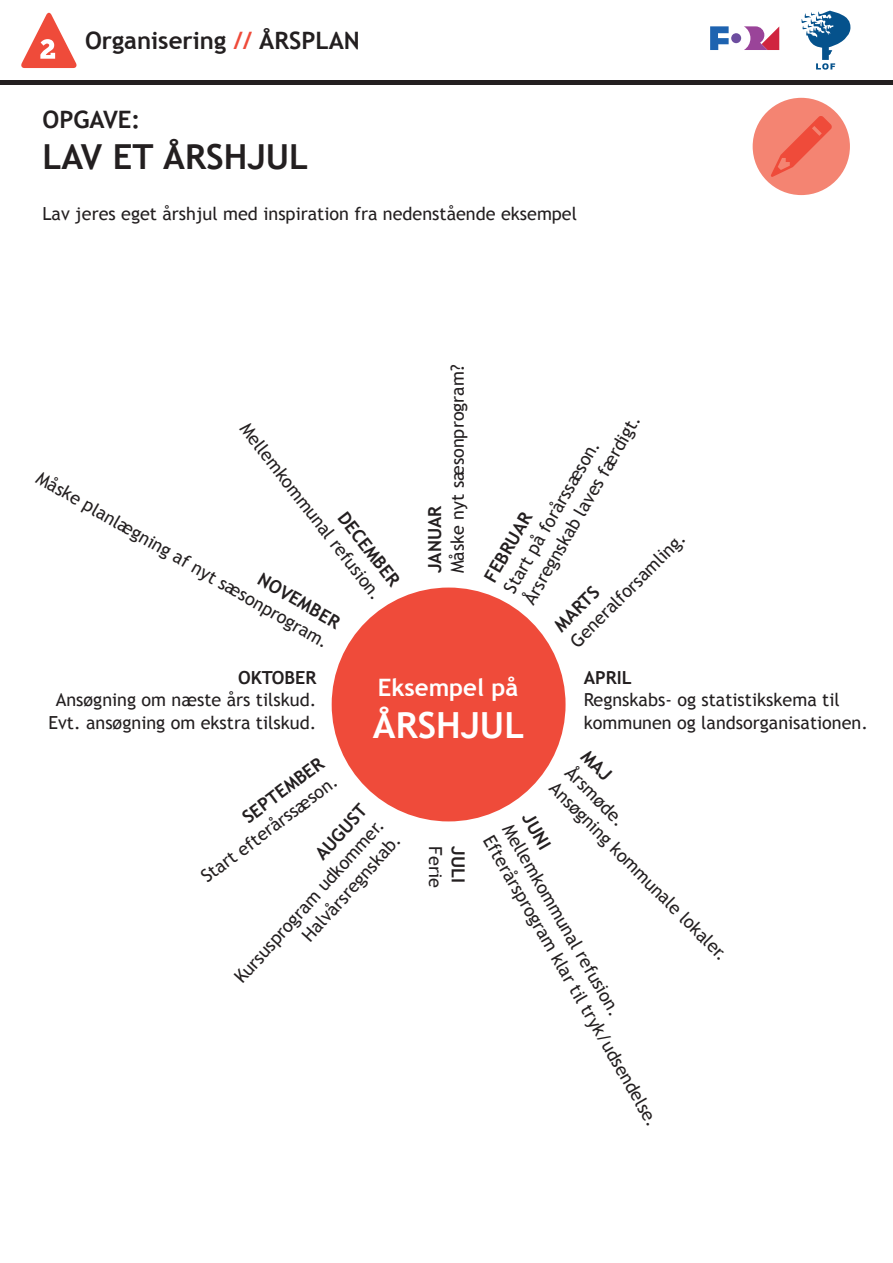
<style>
.page{position:relative;width:893px;height:1263px;background:#fff}
.page>*{position:absolute;margin:0;border:0;box-sizing:border-box;transform-origin:0 0}
.t1{font:700 36px "Trebuchet MS";color:#fff}
.t2{font:700 34.5px "Trebuchet MS";color:#231f20}
.t3{font:700 24px "Trebuchet MS";color:#231f20}
.t4{font:700 24px "Trebuchet MS";color:#fff}
.t5{font:18px "Trebuchet MS";color:#231f20}
.t6{font:700 18px "Trebuchet MS";color:#231f20}
.s1{color:#ef4b3a}
</style>
<div class="page">
<div style="left:753px;top:98px;width:97px;height:97px;background:#f48472;border-radius:50%"></div>
<svg style="left:771px;top:116px;width:61px;height:61px"></svg>
<hr style="left:0;top:81px;width:893px;height:4px;background:#231f20">
<svg style="left:21px;top:12px;width:56px;height:56px"></svg>
<svg style="left:744px;top:26px;width:35px;height:24px"></svg>
<div style="left:731px;top:33px;width:10px;height:10px;background:#6d4d9f;border-radius:50%"></div>
<svg style="left:710px;top:26px;width:19px;height:24px"></svg>
<svg style="left:801px;top:11px;width:50px;height:59px"></svg>
<div style="left:332px;top:587px;width:234px;height:234px;background:#ef4b3a;border-radius:50%"></div>
<p class="t3" style="left:85px;top:26px;width:276px">Organisering <span class="s1">//</span> ÅRSPLAN</p>
<p class="t3" style="left:43px;top:105px;width:99px">OPGAVE:</p>
<p class="t2" style="left:43px;top:135px;width:267px">LAV ET ÅRSHJUL</p>
<p class="t5" style="left:43px;top:203px;width:536px">Lav jeres eget årshjul med inspiration fra nedenstående eksempel</p>
<p class="t5" style="left:447px;top:573px;width:210px;rotate:-90deg">Måske nyt sæsonprogram?</p>
<p class="t5" style="left:519px;top:597px;width:217px;rotate:-60deg">Årsregnskab laves færdigt.</p>
<p class="t5" style="left:252px;top:419px;width:220px;rotate:52deg">Mellemkommunal refusion.</p>
<p class="t5" style="left:499px;top:586px;width:175px;rotate:-60deg">Start på forårssæson.</p>
<p class="t5" style="left:43px;top:467px;width:336px;rotate:30deg">Måske planlægning af nyt sæsonprogram.</p>
<p class="t6" style="left:423px;top:573px;width:69px;rotate:-90deg">JANUAR</p>
<p class="t6" style="left:479px;top:575px;width:79px;rotate:-60deg">FEBRUAR</p>
<p class="t6" style="left:351px;top:507px;width:90px;rotate:52deg">DECEMBER</p>
<p class="t5" style="left:566px;top:637px;width:156px;rotate:-45deg">Generalforsamling.</p>
<p class="t6" style="left:584px;top:666px;width:49px">APRIL</p>
<p class="t5" style="left:584px;top:689px;width:257px">Regnskabs- og statistikskema til</p>
<p class="t5" style="left:584px;top:712px;width:286px">kommunen og landsorganisationen.</p>
<p class="t5" style="left:576px;top:761px;width:78px;rotate:45deg">Årsmøde.</p>
<p class="t6" style="left:265px;top:568px;width:93px;rotate:30deg">NOVEMBER</p>
<p class="t6" style="left:549px;top:620px;width:57px;rotate:-45deg">MARTS</p>
<p class="t6" style="left:238px;top:666px;width:80px">OKTOBER</p>
<p class="t5" style="left:56px;top:689px;width:262px">Ansøgning om næste års tilskud.</p>
<p class="t5" style="left:48px;top:712px;width:269px">Evt. ansøgning om ekstra tilskud.</p>
<p class="t4" style="left:378px;top:673px;width:142px">Eksempel på</p>
<p class="t1" style="left:373px;top:703px;width:153px">ÅRSHJUL</p>
<p class="t6" style="left:238px;top:810px;width:98px;rotate:-37deg">SEPTEMBER</p>
<p class="t5" style="left:560px;top:777px;width:245px;rotate:45deg">Ansøgning kommunale lokaler.</p>
<p class="t5" style="left:197px;top:870px;width:167px;rotate:-37deg">Start efterårssæson.</p>
<p class="t6" style="left:310px;top:849px;width:70px;rotate:-48deg">AUGUST</p>
<p class="t6" style="left:537px;top:808px;width:40px;rotate:60deg">JUNI</p>
<p class="t5" style="left:517px;top:820px;width:220px;rotate:60deg">Mellemkommunal refusion.</p>
<p class="t5" style="left:230px;top:973px;width:215px;rotate:-48deg">Kursusprogram udkommer.</p>
<p class="t5" style="left:497px;top:831px;width:334px;rotate:60deg">Efterårsprogram klar til tryk/udsendelse.</p>
<p class="t5" style="left:297px;top:932px;width:139px;rotate:-48deg">Halvårsregnskab.</p>
<p class="t5" style="left:446px;top:846px;width:43px;rotate:90deg">Ferie</p>
<p class="t6" style="left:469px;top:846px;width:38px;rotate:90deg">JULI</p>
</div>
